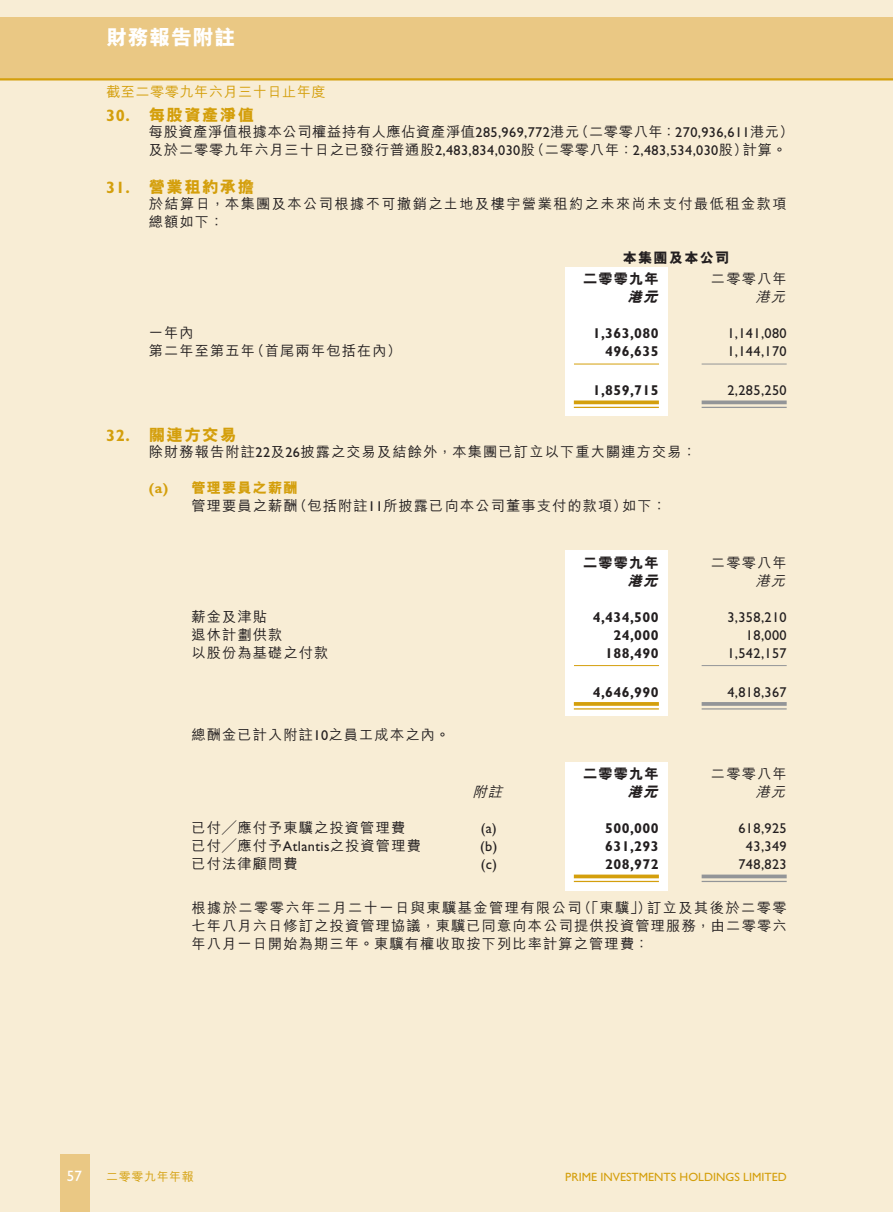
<style>
.page{position:relative;width:893px;height:1212px;background:#f8edd5}
.page>*{position:absolute;margin:0;border:0;box-sizing:border-box;transform-origin:0 0}
.t1{font:21px "M Hei HK Xbold B5 pc H";letter-spacing:.03em;color:#fff}
.t2{font:16.5px "M Hei HK Xbold B5 pc H";letter-spacing:.08em;color:#d49f0c}
.t3{font:15px "Gill Sans Std";color:#fff}
.t4{font:14.25px/18px "M Hei HK Medium B5 pc H";letter-spacing:.08em;color:#231f20}
.t5{font:14.25px/18px "M Hei HK Medium B5 pc H";letter-spacing:.045em;color:#231f20}
.t6{font:14.25px "Gill Sans Std";letter-spacing:.03em;color:#231f20}
.t7{font:700 14.25px "Gill Sans Std";letter-spacing:.03em;color:#231f20}
.t8{font:14.25px/21px "M Hei HK Xbold B5 pc H";letter-spacing:.08em;color:#231f20}
.t9{font:14.25px "M Hei HK Medium B5 pc H";letter-spacing:.03em;color:#d49f0c}
.t10{font:14.25px "M Hei HK Xbold B5 pc H";letter-spacing:.08em;color:#d49f0c}
.t11{font:italic 14.25px "M Hei HK Medium B5 pc H";color:#231f20}
.t12{font:italic 14.25px "M Hei HK Xbold B5 pc H";color:#231f20}
.t13{font:12px "Gill Sans Std";color:#d49f0c}
.t14{font:12px "M Hei HK Medium B5 pc H";letter-spacing:.05em;color:#d49f0c}
.s1{font-family:"Gill Sans Std";font-weight:700}
.s2{font-family:"Gill Sans Std"}
</style>
<div class="page">
<div style="left:60px;top:1154px;width:30px;height:58px;background:#eac884"></div>
<div style="left:0;top:18px;width:893px;height:62px;background:#eac884"></div>
<hr style="left:0;top:78px;width:893px;height:2px;background:#d49f0c">
<div style="left:566px;top:267px;width:102px;height:149px;background:#fff"></div>
<hr style="left:574px;top:364px;width:85px;height:1px;background:#d49f0c">
<hr style="left:702px;top:364px;width:85px;height:1px;background:#939598">
<svg style="left:574px;top:400px;width:85px;height:4px"></svg>
<hr style="left:574px;top:407px;width:85px;height:1px;background:#d49f0c">
<svg style="left:702px;top:400px;width:85px;height:4px"></svg>
<hr style="left:702px;top:407px;width:85px;height:1px;background:#939598">
<div style="left:566px;top:550px;width:102px;height:166px;background:#fff"></div>
<hr style="left:574px;top:665px;width:85px;height:1px;background:#d49f0c">
<hr style="left:702px;top:665px;width:85px;height:1px;background:#939598">
<svg style="left:574px;top:702px;width:85px;height:4px"></svg>
<hr style="left:574px;top:708px;width:85px;height:1px;background:#d49f0c">
<svg style="left:702px;top:702px;width:85px;height:4px"></svg>
<hr style="left:702px;top:708px;width:85px;height:1px;background:#939598">
<div style="left:566px;top:762px;width:102px;height:128px;background:#fff"></div>
<svg style="left:574px;top:874px;width:85px;height:4px"></svg>
<hr style="left:574px;top:881px;width:85px;height:1px;background:#d49f0c">
<svg style="left:702px;top:874px;width:85px;height:4px"></svg>
<hr style="left:702px;top:881px;width:85px;height:1px;background:#939598">
<h1 class="t1" style="left:106px;top:29px;width:131px">財務報告附註</h1>
<p class="t9" style="left:106px;top:86px;width:221px">截至二零零九年六月三十日止年度</p>
<p class="t2" style="left:106px;top:109px;width:149px"><span class="s1">30.</span> 每股資產淨值</p>
<p class="t5" style="left:149px;top:125px;width:646px">每股資產淨值根據本公司權益持有人應佔資產淨值<span class="s2">285,969,772</span>港元（二零零八年：<span class="s2">270,936,611</span>港元）及於二零零九年六月三十日之已發行普通股<span class="s2">2,483,834,030</span>股（二零零八年：<span class="s2">2,483,534,030</span>股）計算。</p>
<p class="t2" style="left:106px;top:181px;width:149px"><span class="s1">31.</span> 營業租約承擔</p>
<p class="t4" style="left:149px;top:197px;width:639px">於結算日，本集團及本公司根據不可撤銷之土地及樓宇營業租約之未來尚未支付最低租金款項總額如下：</p>
<p class="t8" style="left:583px;top:249px;width:148px;text-indent:40px">本集團及本公司二零零九年</p>
<p class="t4" style="left:711px;top:272px;width:77px">二零零八年</p>
<p class="t12" style="left:628px;top:291px;width:35px">港元</p>
<p class="t11" style="left:756px;top:291px;width:35px">港元</p>
<p class="t4" style="left:149px;top:326px;width:46px">一年內</p>
<p class="t7" style="left:593px;top:328px;width:67px">1,363,080</p>
<p class="t6" style="left:727px;top:328px;width:61px">1,141,080</p>
<p class="t4" style="left:149px;top:344px;width:254px">第二年至第五年（首尾兩年包括在內）</p>
<p class="t7" style="left:605px;top:346px;width:55px">496,635</p>
<p class="t6" style="left:727px;top:346px;width:61px">1,144,170</p>
<p class="t7" style="left:593px;top:385px;width:67px">1,859,715</p>
<p class="t6" style="left:727px;top:385px;width:61px">2,285,250</p>
<p class="t2" style="left:106px;top:428px;width:132px"><span class="s1">32.</span> 關連方交易</p>
<p class="t4" style="left:149px;top:444px;width:549px">除財務報告附註<span class="s2">22</span>及<span class="s2">26</span>披露之交易及結餘外，本集團已訂立以下重大關連方交易：</p>
<p class="t10" style="left:149px;top:482px;width:150px"><span class="s1">(a)</span> 管理要員之薪酬</p>
<p class="t4" style="left:191px;top:498px;width:477px">管理要員之薪酬（包括附註<span class="s2">11</span>所披露已向本公司董事支付的款項）如下：</p>
<p class="t8" style="left:583px;top:554px;width:77px">二零零九年</p>
<p class="t4" style="left:711px;top:555px;width:77px">二零零八年</p>
<p class="t12" style="left:628px;top:575px;width:35px">港元</p>
<p class="t11" style="left:756px;top:575px;width:35px">港元</p>
<p class="t4" style="left:191px;top:609px;width:77px">薪金及津貼</p>
<p class="t7" style="left:593px;top:611px;width:67px">4,434,500</p>
<p class="t6" style="left:727px;top:611px;width:61px">3,358,210</p>
<p class="t4" style="left:191px;top:627px;width:93px">退休計劃供款</p>
<p class="t7" style="left:613px;top:629px;width:47px">24,000</p>
<p class="t6" style="left:746px;top:629px;width:42px">18,000</p>
<p class="t4" style="left:191px;top:645px;width:139px">以股份為基礎之付款</p>
<p class="t7" style="left:605px;top:647px;width:55px">188,490</p>
<p class="t6" style="left:727px;top:647px;width:61px">1,542,157</p>
<p class="t7" style="left:593px;top:686px;width:67px">4,646,990</p>
<p class="t6" style="left:727px;top:686px;width:61px">4,818,367</p>
<p class="t4" style="left:191px;top:728px;width:260px">總酬金已計入附註<span class="s2">10</span>之員工成本之內。</p>
<p class="t8" style="left:583px;top:765px;width:77px">二零零九年</p>
<p class="t4" style="left:711px;top:767px;width:77px">二零零八年</p>
<p class="t11" style="left:473px;top:786px;width:35px">附註</p>
<p class="t12" style="left:628px;top:786px;width:35px">港元</p>
<p class="t11" style="left:756px;top:786px;width:35px">港元</p>
<p class="t4" style="left:191px;top:821px;width:215px">已付╱應付予東驥之投資管理費</p>
<p class="t6" style="left:481px;top:823px;width:18px">(a)</p>
<p class="t7" style="left:605px;top:823px;width:55px">500,000</p>
<p class="t6" style="left:738px;top:823px;width:50px">618,925</p>
<p class="t4" style="left:191px;top:839px;width:231px">已付╱應付予<span class="s2">Atlantis</span>之投資管理費</p>
<p class="t6" style="left:480px;top:841px;width:19px">(b)</p>
<p class="t7" style="left:605px;top:841px;width:55px">631,293</p>
<p class="t6" style="left:746px;top:841px;width:42px">43,349</p>
<p class="t4" style="left:191px;top:857px;width:108px">已付法律顧問費</p>
<p class="t6" style="left:481px;top:859px;width:18px">(c)</p>
<p class="t7" style="left:605px;top:859px;width:55px">208,972</p>
<p class="t6" style="left:738px;top:859px;width:50px">748,823</p>
<p class="t4" style="left:191px;top:900px;width:597px;text-align:justify">根據於二零零六年二月二十一日與東驥基金管理有限公司（「東驥」）訂立及其後於二零零七年八月六日修訂之投資管理協議，東驥已同意向本公司提供投資管理服務，由二零零六年八月一日開始為期三年。東驥有權收取按下列比率計算之管理費：</p>
<p class="t3" style="left:67px;top:1170px;width:16px">57</p>
<p class="t14" style="left:106px;top:1172px;width:89px">二零零九年年報</p>
<p class="t13" style="left:565px;top:1172px;width:223px">PRIME INVESTMENTS HOLDINGS LIMITED</p>
</div>
